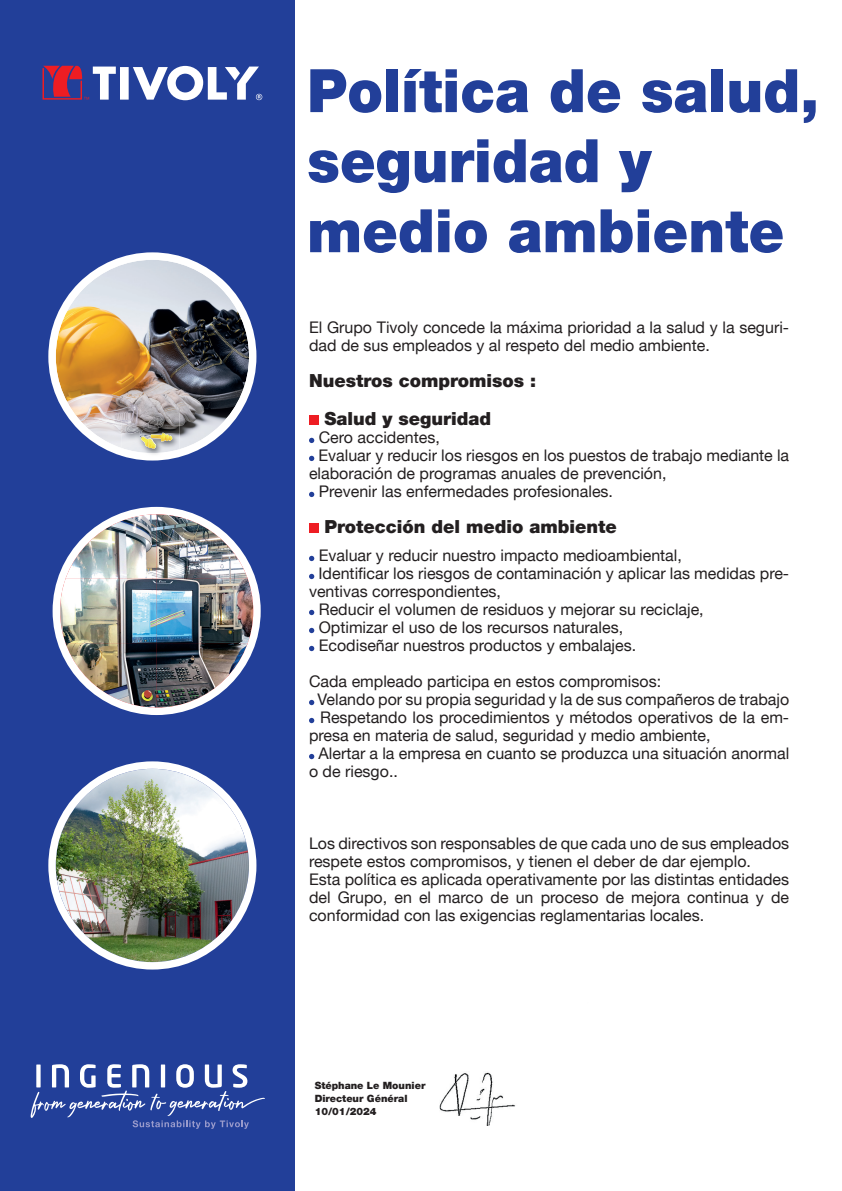
<style>
.page{position:relative;width:842px;height:1191px;background:#fff}
.page>*{position:absolute;margin:0;border:0;box-sizing:border-box;transform-origin:0 0}
.t1{font:900 60px/70px "Helvetica Neue LT";color:#223f99;scale:.95 1}
.t2{font:900 18px/38px "Helvetica Neue LT";color:#231f20}
.t3{font:16px/18px "Helvetica Neue LT";color:#231f20}
.t4{font:900 10px/13px "Helvetica Neue LT";color:#231f20}
</style>
<div class="page">
<div style="left:0;top:0;width:295px;height:1191px;background:#223f99"></div>
<div style="left:309px;top:416px;width:9px;height:9px;background:#ee1d23"></div>
<svg style="left:309px;top:438px;width:5px;height:5px"></svg>
<svg style="left:309px;top:456px;width:5px;height:5px"></svg>
<svg style="left:309px;top:492px;width:5px;height:5px"></svg>
<div style="left:309px;top:524px;width:9px;height:9px;background:#ee1d23"></div>
<svg style="left:309px;top:556px;width:5px;height:5px"></svg>
<svg style="left:309px;top:574px;width:5px;height:5px"></svg>
<svg style="left:309px;top:610px;width:5px;height:5px"></svg>
<svg style="left:309px;top:628px;width:5px;height:5px"></svg>
<svg style="left:309px;top:646px;width:5px;height:5px"></svg>
<svg style="left:309px;top:700px;width:5px;height:5px"></svg>
<svg style="left:309px;top:718px;width:5px;height:5px"></svg>
<svg style="left:309px;top:754px;width:5px;height:5px"></svg>
<img style="left:439px;top:1072px;width:77px;height:54px">
<svg style="left:42px;top:65px;width:220px;height:35px"></svg>
<img style="left:65px;top:514px;width:183px;height:64px">
<img style="left:61px;top:578px;width:192px;height:65px">
<img style="left:65px;top:643px;width:183px;height:64px">
<div style="left:53px;top:507px;width:208px;height:208px;border:7px solid #fff;border-radius:50%"></div>
<img style="left:56px;top:769px;width:193px;height:193px;border-radius:95px">
<div style="left:48px;top:761px;width:208px;height:208px;border:7px solid #fff;border-radius:50%"></div>
<img style="left:48px;top:252px;width:208px;height:208px">
<img style="left:122px;top:413px;width:58px;height:35px">
<img style="left:122px;top:448px;width:58px;height:8px">
<img style="left:127px;top:419px;width:22px;height:3px">
<img style="left:125px;top:422px;width:24px;height:25px">
<img style="left:149px;top:416px;width:23px;height:32px">
<svg style="left:31px;top:1064px;width:234px;height:64px"></svg>
<h1 class="t1" style="left:307px;top:55px;width:541px">Política de salud, seguridad y medio ambiente</h1>
<p class="t3" style="left:309px;top:318px;width:482px">El Grupo Tivoly concede la máxima prioridad a la salud y la seguri&shy;dad de sus empleados y al respeto del medio ambiente.</p>
<p class="t2" style="left:324px;top:361px;width:213px;text-indent:-15px">Nuestros compromisos :<br>Salud y seguridad</p>
<p class="t3" style="left:319px;top:428px;width:123px">Cero accidentes,</p>
<p class="t3" style="left:318px;top:446px;width:472px">Evaluar y reducir los riesgos en los puestos de trabajo mediante la</p>
<p class="t3" style="left:309px;top:464px;width:359px">elaboración de programas anuales de prevención,</p>
<p class="t3" style="left:319px;top:482px;width:296px">Prevenir las enfermedades profesionales.</p>
<p class="t2" style="left:324px;top:507px;width:294px">Protección del medio ambiente</p>
<p class="t3" style="left:319px;top:546px;width:365px">Evaluar y reducir nuestro impacto medioambiental,</p>
<p class="t3" style="left:318px;top:564px;width:472px">Identificar los riesgos de contaminación y aplicar las medidas pre-</p>
<p class="t3" style="left:309px;top:582px;width:194px">ventivas correspondientes,</p>
<p class="t3" style="left:319px;top:600px;width:386px">Reducir el volumen de residuos y mejorar su reciclaje,</p>
<p class="t3" style="left:319px;top:618px;width:306px">Optimizar el uso de los recursos naturales,</p>
<p class="t3" style="left:319px;top:636px;width:319px">Ecodiseñar nuestros productos y embalajes.</p>
<p class="t3" style="left:309px;top:672px;width:354px">Cada empleado participa en estos compromisos:</p>
<p class="t3" style="left:318px;top:690px;width:473px">Velando por su propia seguridad y la de sus compañeros de trabajo</p>
<p class="t3" style="left:320px;top:708px;width:471px">Respetando los procedimientos y métodos operativos de la em-</p>
<p class="t3" style="left:309px;top:726px;width:403px">presa en materia de salud, seguridad y medio ambiente,</p>
<p class="t3" style="left:319px;top:744px;width:472px">Alertar a la empresa en cuanto se produzca una situación anormal</p>
<p class="t3" style="left:309px;top:762px;width:90px">o de riesgo..</p>
<p class="t3" style="left:309px;top:834px;width:482px">Los directivos son responsables de que cada uno de sus empleados respete estos compromisos, y tienen el deber de dar ejemplo.<br>Esta política es aplicada operativamente por las distintas entidades del Grupo, en el marco de un proceso de mejora continua y de conformidad con las exigencias reglamentarias locales.</p>
<p class="t4" style="left:315px;top:1079px;width:112px">Stéphane Le Mounier<br>Directeur Général<br>10/01/2024</p>
</div>
